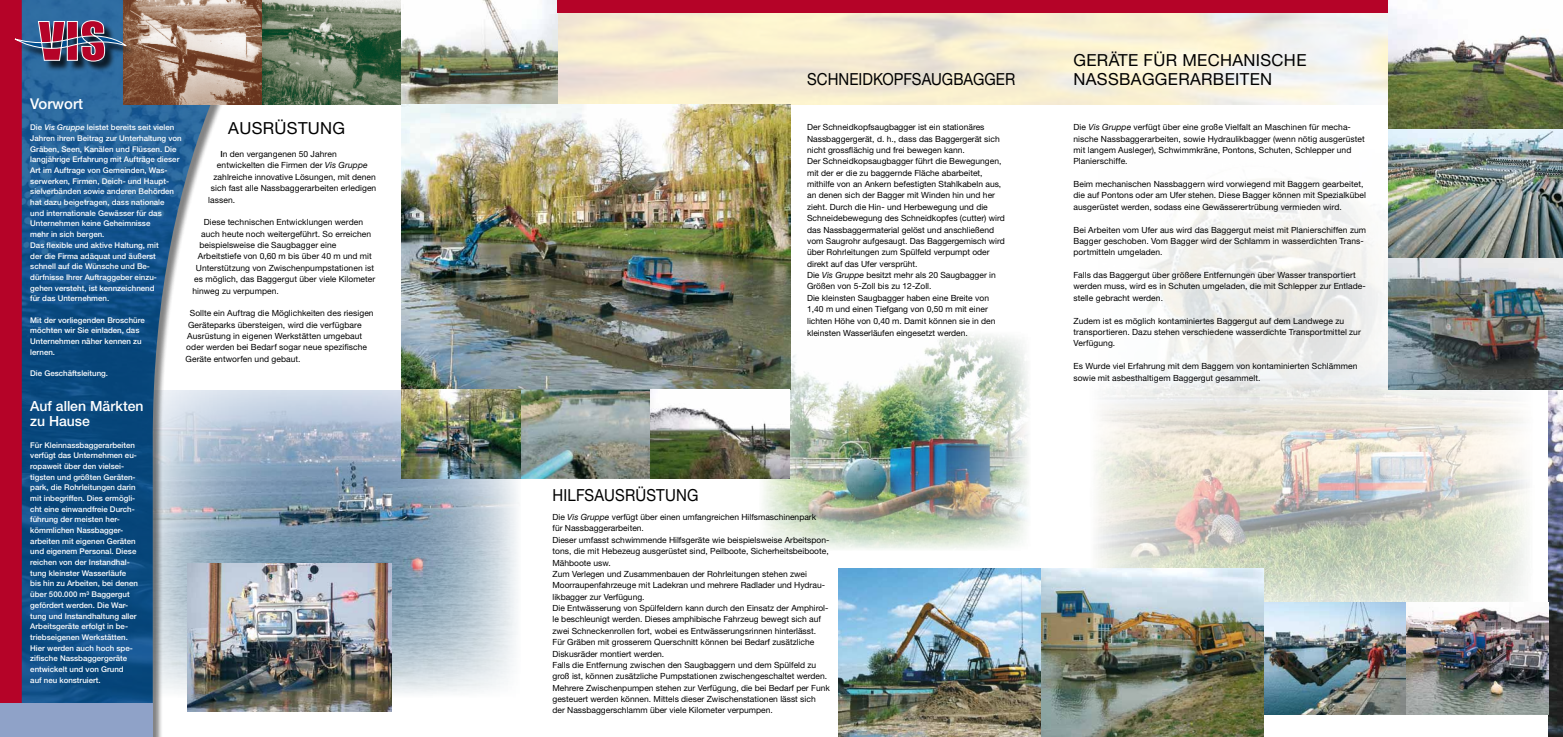
<style>
.page{position:relative;width:1563px;height:737px;background:#fff}
.page>*{position:absolute;margin:0;border:0;box-sizing:border-box;transform-origin:0 0}
.t1{font:16.62px/19.2px "Helvetica Neue LT Std";letter-spacing:.02em;color:#000}
.t2{font:16.62px "Helvetica Neue LT Std";color:#000;scale:.9 1}
.t3{font:16.62px "Helvetica Neue LT Std";letter-spacing:.02em;color:#000;scale:.9 1}
.t4{font:500 14.88px "Helvetica Neue LT Std";color:#fff}
.t5{font:500 14px/14.9px "Helvetica Neue LT Std";color:#fff}
.t6{font:8.49px/11.4px "Helvetica Neue LT Std";color:#000}
.t7{font:500 7.88px/10.7px "Helvetica Neue LT Std";color:#fff}
.s1{font-style:italic}
.s2{font-weight:500}
</style>
<div class="page">
<img style="left:285px;top:390px;width:233px;height:304px">
<img style="left:557px;top:12px;width:831px;height:92px">
<div style="left:0;top:0;width:53px;height:737px;background:#b50328"></div>
<img style="left:1548px;top:390px;width:15px;height:347px">
<div style="left:23px;top:0;width:262px;height:737px;background:#000;opacity:.44"></div>
<svg style="left:265px;top:104px;width:10px;height:633px"></svg>
<img style="left:22px;top:0;width:243px;height:737px">
<div style="left:0;top:703px;width:153px;height:34px;background:#8fa2c8"></div>
<img style="left:123px;top:0;width:434px;height:104px">
<div style="left:17px;top:22px;width:120px;height:50px;background:#000;opacity:.75"></div>
<svg style="left:15px;top:20px;width:111px;height:41px"></svg>
<img style="left:401px;top:104px;width:389px;height:375px">
<img style="left:838px;top:569px;width:425px;height:168px">
<div style="left:557px;top:0;width:1006px;height:12px;background:#b50328"></div>
<img style="left:1147px;top:179px;width:236px;height:181px">
<img style="left:1388px;top:0;width:175px;height:390px">
<img style="left:187px;top:563px;width:205px;height:148px">
<img style="left:759px;top:331px;width:270px;height:219px">
<img style="left:1089px;top:360px;width:446px;height:262px">
<img style="left:1260px;top:603px;width:288px;height:111px">
<h2 class="t4" style="left:30px;top:94px;width:54px">Vorwort</h2>
<p class="t7" style="left:30px;top:122px;width:153px">Die <span class="s1">Vis Gruppe</span> leistet bereits seit vielen Jahren ihren Beitrag zur Unterhaltung von Gräben, Seen, Kanälen und Flüssen. Die langjährige Erfahrung mit Aufträge dieser Art im Auftrage von Gemeinden, Was&shy;serwerken, Firmen, Deich- und Haupt&shy;sielverbänden sowie anderen Behörden hat dazu beigetragen, dass nationale<br>und internationale Gewässer für das Unternehmen keine Geheimnisse<br>mehr in sich bergen.<br>Das flexible und aktive Haltung, mit<br>der die Firma adäquat und äußerst schnell auf die Wünsche und Be&shy;dürfnisse Ihrer Auftraggeber einzu-<br>gehen versteht, ist kennzeichnend<br>für das Unternehmen.</p>
<p class="t7" style="left:30px;top:314px;width:116px">Mit der vorliegenden Broschüre möchten wir Sie einladen, das<br>Unternehmen näher kennen zu lernen.</p>
<p class="t7" style="left:30px;top:368px;width:79px">Die Geschäftsleitung.</p>
<h3 class="t5" style="left:30px;top:399px;width:115px">Auf allen Märkten zu Hause</h3>
<p class="t7" style="left:30px;top:439px;width:109px">Für Kleinnassbaggerarbeiten verfügt das Unternehmen eu&shy;ropaweit über den vielsei&shy;tigsten und größten Geräten&shy;park, die Rohrleitungen darin mit inbegriffen. Dies ermögli&shy;cht eine einwandfreie Durch&shy;führung der meisten her&shy;kömmlichen Nassbagger&shy;arbeiten mit eigenen Geräten und eigenem Personal. Diese reichen von der Instandhal&shy;tung kleinster Wasserläufe bis hin zu Arbeiten, bei denen über 500.000 m³ Baggergut gefördert werden. Die War&shy;tung und Instandhaltung aller<br>Arbeitsgeräte erfolgt in be&shy;triebseigenen Werkstätten.<br>Hier werden auch hoch spe&shy;zifische Nassbaggergeräte entwickelt und von Grund<br>auf neu konstruiert.</p>
<h1 class="t1" style="left:228px;top:118px;width:118px">Ausrüstung</h1>
<p class="t6" style="left:220px;top:148px;width:118px"><span class="s2">I</span>n den vergangenen 50 Jahren</p>
<p class="t6" style="left:217px;top:159px;width:152px">entwickelten die Firmen der <span class="s1">Vis Gruppe</span></p>
<p class="t6" style="left:213px;top:171px;width:164px">zahlreiche innovative Lösungen, mit denen</p>
<p class="t6" style="left:211px;top:182px;width:167px">sich fast alle Nassbaggerarbeiten erledigen</p>
<p class="t6" style="left:208px;top:194px;width:28px">lassen.</p>
<p class="t6" style="left:204px;top:216px;width:161px">Diese technischen Entwicklungen werden</p>
<p class="t6" style="left:201px;top:228px;width:172px">auch heute noch weitergeführt. So erreichen</p>
<p class="t6" style="left:199px;top:239px;width:138px">beispielsweise die Saugbagger eine</p>
<p class="t6" style="left:198px;top:250px;width:176px">Arbeitstiefe von 0,60 m bis über 40 m und mit</p>
<p class="t6" style="left:196px;top:262px;width:180px">Unterstützung von Zwischenpumpstationen ist</p>
<p class="t6" style="left:194px;top:273px;width:183px">es möglich, das Baggergut über viele Kilometer</p>
<p class="t6" style="left:192px;top:285px;width:88px">hinweg zu verpumpen.</p>
<p class="t6" style="left:190px;top:307px;width:185px">Sollte ein Auftrag die Möglichkeiten des riesigen</p>
<p class="t6" style="left:188px;top:319px;width:175px">Geräteparks übersteigen, wird die verfügbare</p>
<p class="t6" style="left:187px;top:330px;width:177px">Ausrüstung in eigenen Werkstätten umgebaut</p>
<p class="t6" style="left:186px;top:341px;width:182px">oder werden bei Bedarf sogar neue spezifische</p>
<p class="t6" style="left:185px;top:353px;width:117px">Geräte entworfen und gebaut.</p>
<h1 class="t2" style="left:807px;top:69px;width:233px">schneidkopfsaugbagger</h1>
<p class="t6" style="left:807px;top:121px;width:199px">Der Schneidkopfsaugbagger ist ein stationäres Nassbaggergerät, d. h., dass das Baggergerät sich nicht grossflächig und frei bewegen kann.<br>Der Schneidkopsaugbagger führt die Bewegungen, mit der er die zu baggernde Fläche abarbeitet, mithilfe von an Ankern befestigten Stahlkabeln aus, an denen sich der Bagger mit Winden hin und her zieht. Durch die H in- und Herbewegung und die Schneidebewegung des Schneidkopfes (cutter) wird das Nassbaggermaterial gelöst und anschließend vom Saugrohr aufgesaugt. Das Baggergemisch wird über Rohrleitungen zum Spülfeld verpumpt oder direkt auf das Ufer versprüht.<br>Die <span class="s1">Vis Gruppe</span> besitzt mehr als 20 Saugbagger in Größen von 5-Zoll bis zu 12-Zoll.<br>Die kleinsten Saugbagger haben eine Breite von 1,40 m und einen Tiefgang von 0,50 m mit einer lichten Höhe von 0,40 m. Damit können sie in den</p>
<p class="t6" style="left:807px;top:327px;width:162px">kleinsten Wasserläufen eingesetzt werden.</p>
<h1 class="t3" style="left:552px;top:485px;width:164px">hilfsausrüstung</h1>
<p class="t6" style="left:552px;top:511px;width:279px">Die <span class="s1">Vis Gruppe</span> verfügt über einen umfangreichen H ilfsmaschinenpark<br>für Nassbaggerarbeiten.<br>Dieser umfasst schwimmende H ilfsgeräte wie beispielsweise Arbeitspon&shy;tons, die mit Hebezeug ausgerüstet sind, Peilboote, Sicherheitsbeiboote, Mähboote usw.<br>Zum Verlegen und Zusammenbauen der Rohrleitungen stehen zwei Moorraupenfahrzeuge mit Ladekran und mehrere Radlader und Hydrau&shy;likbagger zur Verfügung.<br>Die Entwässerung von Spülfeldern kann durch den Einsatz der Amphirol&shy;le beschleunigt werden. Dieses amphibische Fahrzeug bewegt sich auf zwei Schneckenrollen fort, wobei es Entwässerungsrinnen hinterlässt.<br>Für Gräben mit grosserem Querschnitt können bei Bedarf zusätzliche Diskusräder montiert werden.<br>Falls die Entfernung zwischen den Saugbaggern und dem Spülfeld zu groß ist, können zusätzliche Pumpstationen zwischengeschaltet werden.<br>Mehrere Zwischenpumpen stehen zur Verfügung, die bei Bedarf per Funk gesteuert werden können. Mittels dieser Zwischenstationen lässt sich der Nassbaggerschlamm über viele Kilometer verpumpen.</p>
<h1 class="t1" style="left:1073px;top:50px;width:234px;text-indent:35px">äte fü r m echanische<br>Nassbaggerarbeiten</h1>
<p class="t6" style="left:1073px;top:121px;width:293px">Die <span class="s1">Vis Gruppe</span> verfügt über eine große Vielfalt an Maschinen für mecha&shy;nische Nassbaggerarbeiten, sowie Hydraulikbagger (wenn nötig ausgerüstet mit langem Ausleger), Schwimmkräne, Pontons, Schuten, Schlepper und Planierschiffe.</p>
<p class="t6" style="left:1073px;top:178px;width:294px">Beim mechanischen Nassbaggern wird vorwiegend mit Baggern gearbeitet, die auf Pontons oder am Ufer stehen. Diese Bagger können mit Spezialkübel ausgerüstet werden, sodass eine Gewässerertrübung vermieden wird.</p>
<p class="t6" style="left:1073px;top:224px;width:294px">Bei Arbeiten vom Ufer aus wird das Baggergut meist mit Planierschiffen zum<br>Bagger geschoben. Vom Bagger wird der Schlamm in wasserdichten Trans&shy;portmitteln umgeladen.</p>
<p class="t6" style="left:1073px;top:269px;width:294px">Falls das Baggergut über größere Entfernungen über Wasser transportiert werden muss, wird es in Schuten umgeladen, die mit Schlepper zur Entlade&shy;stelle gebracht werden.</p>
<p class="t6" style="left:1073px;top:315px;width:289px">Zudem ist es möglich kontaminiertes Baggergut auf dem Landwege zu transportieren. Dazu stehen verschiedene wasserdichte Transportmittel zur<br>Verfügung.</p>
<p class="t6" style="left:1073px;top:360px;width:285px;line-height:12.2px">Es Wurde viel Erfahrung mit dem Baggern von kontaminierten Schlämmen sowie mit asbesthaltigem Baggergut gesammelt.</p>
<h1 class="t1" style="left:1073px;top:50px;width:13px">GER</h1>
</div>
